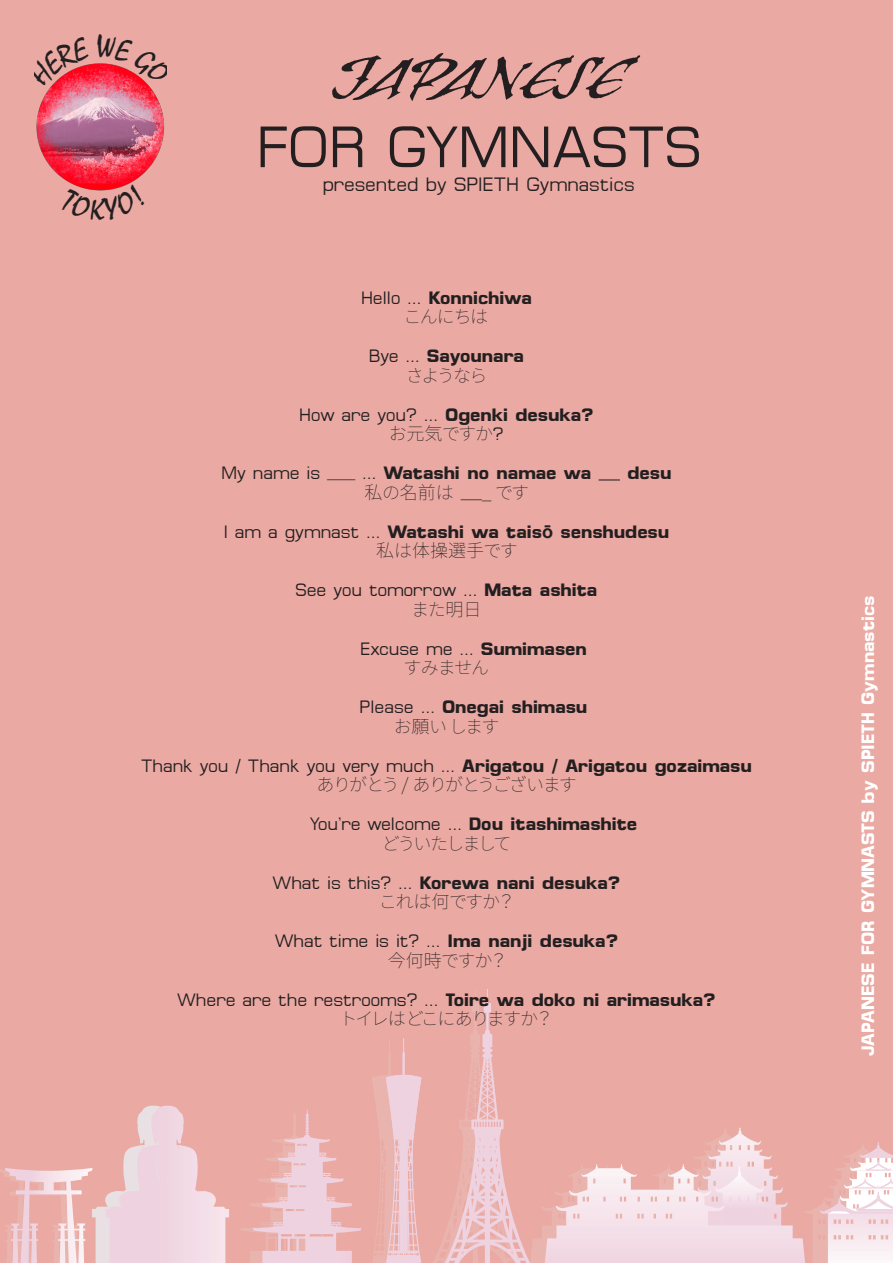
<style>
.page{position:relative;width:893px;height:1263px;background:#eaa9a2}
.page>*{position:absolute;margin:0;border:0;box-sizing:border-box;transform-origin:0 0}
.t1{font:58.5px "Micro FLF";color:#231f20}
.t2{font:58.5px "Banshee Std";color:#231f20}
.t3{font:19.5px "Micro FLF";color:#231f20}
.t4{font:700 18px "Micro FLF";color:#231f20}
.t5{font:18px "Micro FLF";color:#231f20}
.t6{font:200 18px "Source Han Sans JP";letter-spacing:-.065em;color:#231f20}
.t7{font:700 18px "Micro FLF";color:#fff}
.t8{font:200 18px "Source Han Sans JP";letter-spacing:-.1em;color:#231f20}
.t9{font:200 18px "Source Han Sans JP";color:#231f20}
.t10{font:200 18px "Source Han Sans JP";letter-spacing:-.11em;color:#231f20}
.t11{font:200 18px "Source Han Sans JP";letter-spacing:-.045em;color:#231f20}
.s1{font-weight:400}
.s2{font-family:"Micro FLF";font-weight:400}
.s3{font-family:"Arial"}
.s4{font-weight:700}
</style>
<div class="page">
<svg style="left:0;top:1105px;width:361px;height:158px"></svg>
<svg style="left:372px;top:989px;width:521px;height:274px"></svg>
<img style="left:36px;top:63px;width:128px;height:121px">
<svg style="left:36px;top:63px;width:53px;height:25px"></svg>
<svg style="left:97px;top:63px;width:67px;height:22px"></svg>
<svg style="left:72px;top:184px;width:56px;height:7px"></svg>
<p class="t2" style="left:334px;top:43px;width:291px">JAPANESE</p>
<p class="t1" style="left:256px;top:116px;width:446px">FOR GYMNASTS</p>
<p class="t3" style="left:323px;top:173px;width:313px">presented by SPIETH Gymnastics</p>
<p class="t4" style="left:361px;top:287px;width:172px"><span class="s1">Hello …</span> Konnichiwa</p>
<p class="t6" style="left:403px;top:306px;width:86px">こんにちは</p>
<p class="t4" style="left:369px;top:346px;width:157px"><span class="s1">Bye …</span> Sayounara</p>
<p class="t6" style="left:406px;top:365px;width:83px">さようなら</p>
<p class="t4" style="left:299px;top:404px;width:296px"><span class="s1">How are you? …</span> Ogenki desuka?</p>
<p class="t6" style="left:389px;top:423px;width:116px">お元気ですか<span class="s2">?</span></p>
<p class="t4" style="left:222px;top:463px;width:451px"><span class="s1">My name is ____ …</span> Watashi no namae wa ___ desu</p>
<p class="t6" style="left:364px;top:482px;width:166px">私の名前は <span class="s2">___</span>_ です</p>
<p class="t4" style="left:224px;top:521px;width:447px"><span class="s1">I am a gymnast …</span> Watashi wa tais<span class="s3">ō</span> senshudesu</p>
<p class="t9" style="left:376px;top:540px;width:143px">私は体操選手です</p>
<p class="t5" style="left:296px;top:580px;width:303px">See you tomorrow … <span class="s4">Mata ashita</span></p>
<p class="t6" style="left:411px;top:599px;width:72px">また明日</p>
<p class="t5" style="left:360px;top:639px;width:228px">Excuse me … <span class="s4">Sumimasen</span></p>
<p class="t6" style="left:403px;top:657px;width:87px">すみません</p>
<p class="t4" style="left:360px;top:697px;width:229px"><span class="s1">Please …</span> Onegai shimasu</p>
<p class="t6" style="left:394px;top:716px;width:107px">お願い します</p>
<p class="t5" style="left:141px;top:756px;width:612px">Thank you / Thank you very much … <span class="s4">Arigatou / Arigatou gozaimasu</span></p>
<p class="t8" style="left:316px;top:774px;width:262px">ありがとう / ありがとうございます</p>
<p class="t4" style="left:310px;top:814px;width:329px"><span class="s1">You’re welcome …</span> Dou itashimashite</p>
<p class="t10" style="left:382px;top:833px;width:131px">どういたしまして</p>
<p class="t4" style="left:273px;top:872px;width:349px"><span class="s1">What is this? …</span> Korewa nani desuka?</p>
<p class="t11" style="left:379px;top:891px;width:138px">これは何ですか？</p>
<p class="t4" style="left:275px;top:931px;width:345px"><span class="s1">What time is it? …</span> Ima nanji desuka?</p>
<p class="t6" style="left:388px;top:950px;width:121px">今何時ですか？</p>
<p class="t4" style="left:177px;top:989px;width:540px"><span class="s1">Where are the restrooms? …</span> Toire wa doko ni arimasuka?</p>
<p class="t6" style="left:340px;top:1008px;width:215px">トイレはどこにありますか？</p>
<p class="t7" style="left:858px;top:1056px;width:462px;rotate:-90deg">JAPANESE FOR GYMNASTS by SPIETH Gymnastics</p>
</div>
